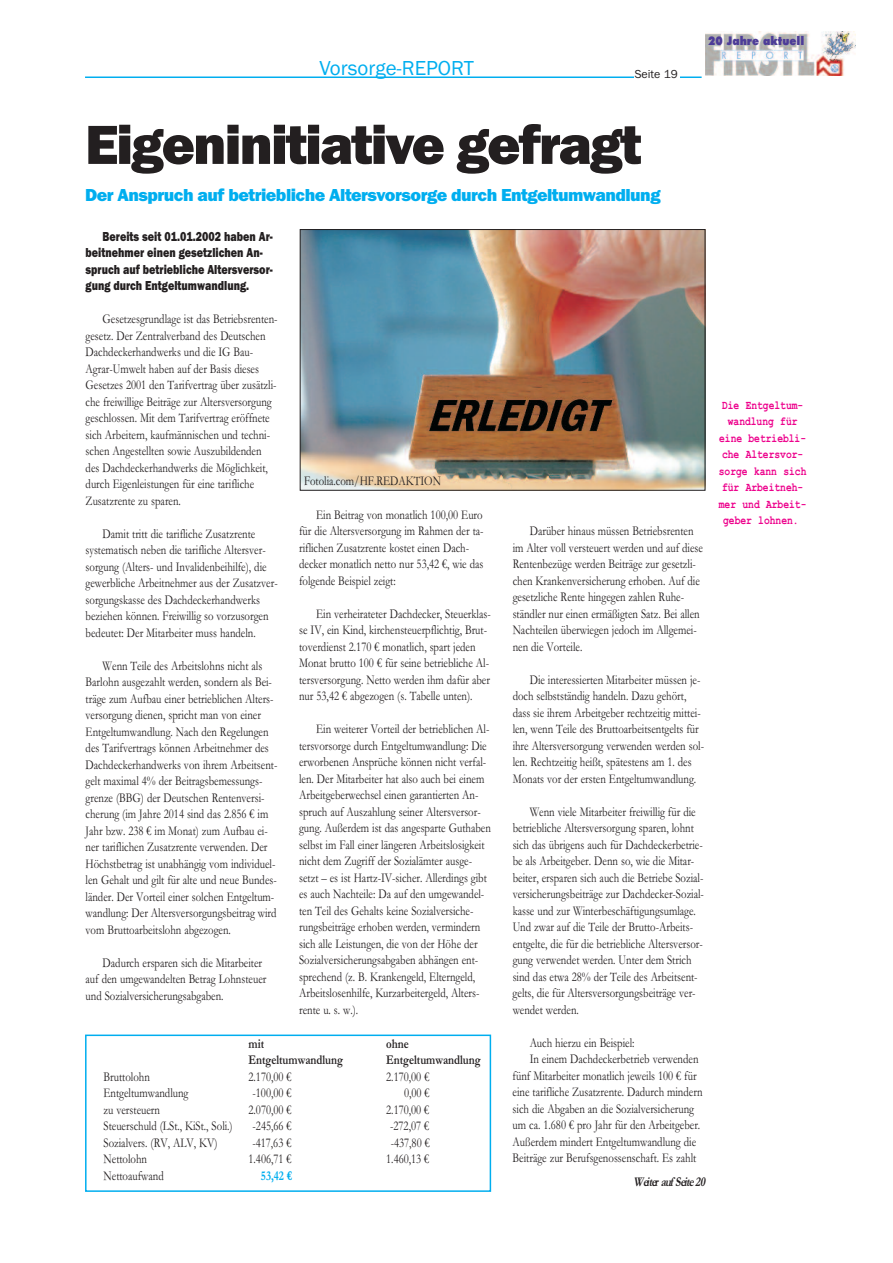
<style>
.page{position:relative;width:893px;height:1263px;background:#fff}
.page>*{position:absolute;margin:0;border:0;box-sizing:border-box;transform-origin:0 0}
.t1{font:800 57px "Franklin Gothic";letter-spacing:-.035em;color:#231f20}
.t2{font:21px "Franklin Gothic";color:#00aeef}
.t3{font:800 18px "Franklin Gothic";letter-spacing:-.03em;color:#00aeef}
.t4{font:13.5px/16.5px "Garamond";color:#231f20;scale:.8 1}
.t5{font:800 13.5px/16.5px "Franklin Gothic";color:#231f20;scale:.8 1}
.t6{font:700 13.5px "Garamond";color:#231f20;scale:.8 1}
.t7{font:italic 700 13.5px "Garamond";color:#231f20;scale:.8 1}
.t8{font:700 13.5px "Garamond";color:#00aeef;scale:.8 1}
.t9{font:700 12px/16.5px "Courier New";color:#ed028c;text-align:center;scale:.8 1}
.t10{font:900 12px "Futura BT";color:#4d3c98;scale:.9 1}
.t11{font:12px "Franklin Gothic";color:#231f20}
</style>
<div class="page">
<hr style="left:85px;top:76px;width:617px;height:2px;background:#00aeef">
<img style="left:705px;top:32px;width:150px;height:44px">
<div style="left:635px;top:67px;width:45px;height:14px;background:#fff"></div>
<img style="left:302px;top:231px;width:401px;height:258px">
<div style="left:300px;top:229px;width:405px;height:262px;border:1px solid #231f20"></div>
<div style="left:85px;top:1034px;width:406px;height:158px;border:2px solid #00aeef"></div>
<h2 class="t2" style="left:319px;top:55px;width:156px">Vorsorge-REPORT</h2>
<p class="t11" style="left:635px;top:67px;width:45px">Seite 19</p>
<h1 class="t1" style="left:85px;top:111px;width:558px">Eigeninitiative gefragt</h1>
<h3 class="t3" style="left:85px;top:185px;width:577px">Der Anspruch auf betriebliche Altersvorsorge durch Entgeltumwandlung</h3>
<p class="t10" style="left:708px;top:34px;width:108px">20 Jahre aktuell</p>
<p class="t5" style="left:86px;top:228px;width:235px;text-indent:17px">Bereits seit 01.01.2002 haben Ar&shy;beitnehmer einen gesetzlichen An&shy;spruch auf betriebliche Altersversor&shy;gung durch Entgeltumwandlung.</p>
<p class="t4" style="left:86px;top:310px;width:241px;text-indent:17px">Gesetzesgrundlage ist das Betriebsrenten&shy;gesetz. Der Zentralverband des Deutschen Dachdeckerhandwerks und die IG Bau-Agrar-Umwelt haben auf der Basis dieses Gesetzes 2001 den Tarifvertrag über zusätzli&shy;che freiwillige Beiträge zur Altersversorgung geschlossen. Mit dem Tarifvertrag eröffnete sich Arbeitern, kaufmännischen und techni&shy;schen Angestellten sowie Auszubildenden des Dachdeckerhandwerks die Möglichkeit, durch Eigenleistungen für eine tarifliche Zusatzrente zu sparen.</p>
<p class="t4" style="left:86px;top:525px;width:242px;text-indent:17px">Damit tritt die tarifliche Zusatzrente systematisch neben die tarifliche Altersver&shy;sorgung (Alters- und Invalidenbeihilfe), die gewerbliche Arbeitnehmer aus der Zusatzver&shy;sorgungskasse des Dachdeckerhandwerks beziehen können. Freiwillig so vorzusorgen bedeutet: Der Mitarbeiter muss handeln.</p>
<p class="t4" style="left:86px;top:657px;width:241px;text-indent:17px">Wenn Teile des Arbeitslohns nicht als Barlohn ausgezahlt werden, sondern als Bei&shy;träge zum Aufbau einer betrieblichen Alters&shy;versorgung dienen, spricht man von einer Entgeltumwandlung. Nach den Regelungen des Tarifvertrags können Arbeitnehmer des Dachdeckerhandwerks von ihrem Arbeitsent&shy;gelt maximal 4% der Beitragsbemessungs&shy;grenze (BBG) der Deutschen Rentenversi&shy;cherung (im Jahre 2014 sind das 2.856 € im Jahr bzw. 238 € im Monat) zum Aufbau ei&shy;ner tariflichen Zusatzrente verwenden. Der Höchstbetrag ist unabhängig vom individuel&shy;len Gehalt und gilt für alte und neue Bundes&shy;länder. Der Vorteil einer solchen Entgeltum&shy;wandlung: Der Altersversorgungsbeitrag wird vom Bruttoarbeitslohn abgezogen.</p>
<p class="t4" style="left:86px;top:954px;width:228px;text-indent:17px">Dadurch ersparen sich die Mitarbeiter auf den umgewandelten Betrag Lohnsteuer und Sozialversicherungsabgaben.</p>
<p class="t4" style="left:304px;top:472px;width:173px">Fotolia.com/HF.REDAKTION</p>
<p class="t4" style="left:299px;top:506px;width:232px;text-indent:17px">Ein Beitrag von monatlich 100,00 Euro für die Altersversorgung im Rahmen der ta&shy;riflichen Zusatzrente kostet einen Dach&shy;decker monatlich netto nur 53,42 €, wie das folgende Beispiel zeigt:</p>
<p class="t4" style="left:299px;top:605px;width:241px;text-indent:17px">Ein verheirateter Dachdecker, Steuerklas&shy;se IV, ein Kind, kirchensteuerpflichtig, Brut&shy;toverdienst 2.170 € monatlich, spart jeden Monat brutto 100 € für seine betriebliche Al&shy;tersversorgung. Netto werden ihm dafür aber nur 53,42 € abgezogen (s. Tabelle unten).</p>
<p class="t4" style="left:299px;top:720px;width:241px;text-indent:17px">Ein weiterer Vorteil der betrieblichen Al&shy;tersvorsorge durch Entgeltumwandlung: Die erworbenen Ansprüche können nicht verfal&shy;len. Der Mitarbeiter hat also auch bei einem Arbeitgeberwechsel einen garantierten An&shy;spruch auf Auszahlung seiner Altersversor&shy;gung. Außerdem ist das angesparte Guthaben selbst im Fall einer längeren Arbeitslosigkeit nicht dem Zugriff der Sozialämter ausge&shy;setzt – es ist Hartz-IV-sicher. Allerdings gibt es auch Nachteile: Da auf den umgewandel&shy;ten Teil des Gehalts keine Sozialversiche&shy;rungsbeiträge erhoben werden, vermindern sich alle Leistungen, die von der Höhe der Sozialversicherungsabgaben abhängen ent&shy;sprechend (z. B. Krankengeld, Elterngeld, Arbeitslosenhilfe, Kurzarbeitergeld, Alters&shy;rente u. s. w.).</p>
<p class="t6" style="left:249px;top:1035px;width:21px">mit</p>
<p class="t6" style="left:386px;top:1035px;width:30px">ohne</p>
<p class="t6" style="left:249px;top:1052px;width:120px">Entgeltumwandlung</p>
<p class="t6" style="left:386px;top:1052px;width:120px">Entgeltumwandlung</p>
<p class="t4" style="left:104px;top:1068px;width:59px">Bruttolohn</p>
<p class="t4" style="left:249px;top:1068px;width:55px">2.170,00 €</p>
<p class="t4" style="left:386px;top:1068px;width:55px">2.170,00 €</p>
<p class="t4" style="left:104px;top:1084px;width:108px">Entgeltumwandlung</p>
<p class="t4" style="left:253px;top:1084px;width:50px">-100,00 €</p>
<p class="t4" style="left:404px;top:1084px;width:33px">0,00 €</p>
<p class="t4" style="left:104px;top:1101px;width:72px">zu versteuern</p>
<p class="t4" style="left:249px;top:1101px;width:55px">2.070,00 €</p>
<p class="t4" style="left:386px;top:1101px;width:55px">2.170,00 €</p>
<p class="t4" style="left:104px;top:1117px;width:163px">Steuerschuld (LSt., KiSt., Soli.)</p>
<p class="t4" style="left:253px;top:1117px;width:50px">-245,66 €</p>
<p class="t4" style="left:390px;top:1117px;width:50px">-272,07 €</p>
<p class="t4" style="left:104px;top:1134px;width:144px">Sozialvers. (RV, ALV, KV)</p>
<p class="t4" style="left:252px;top:1134px;width:50px">-417,63 €</p>
<p class="t4" style="left:391px;top:1134px;width:50px">-437,80 €</p>
<p class="t4" style="left:104px;top:1150px;width:56px">Nettolohn</p>
<p class="t4" style="left:249px;top:1150px;width:55px">1.406,71 €</p>
<p class="t4" style="left:386px;top:1150px;width:55px">1.460,13 €</p>
<p class="t4" style="left:104px;top:1167px;width:77px">Nettoaufwand</p>
<p class="t8" style="left:261px;top:1167px;width:40px">53,42 €</p>
<p class="t4" style="left:513px;top:522px;width:239px;text-indent:17px">Darüber hinaus müssen Betriebsrenten im Alter voll versteuert werden und auf diese Rentenbezüge werden Beiträge zur gesetzli&shy;chen Krankenversicherung erhoben. Auf die gesetzliche Rente hingegen zahlen Ruhe&shy;ständler nur einen ermäßigten Satz. Bei allen Nachteilen überwiegen jedoch im Allgemei&shy;nen die Vorteile.</p>
<p class="t4" style="left:513px;top:671px;width:241px;text-indent:17px">Die interessierten Mitarbeiter müssen je&shy;doch selbstständig handeln. Dazu gehört, dass sie ihrem Arbeitgeber rechtzeitig mittei&shy;len, wenn Teile des Bruttoarbeitsentgelts für ihre Altersversorgung verwenden werden sol&shy;len. Rechtzeitig heißt, spätestens am 1. des Monats vor der ersten Entgeltumwandlung.</p>
<p class="t4" style="left:513px;top:803px;width:241px;text-indent:17px">Wenn viele Mitarbeiter freiwillig für die betriebliche Altersversorgung sparen, lohnt sich das übrigens auch für Dachdeckerbetrie&shy;be als Arbeitgeber. Denn so, wie die Mitar&shy;beiter, ersparen sich auch die Betriebe Sozial&shy;versicherungsbeiträge zur Dachdecker-Sozial&shy;kasse und zur Winterbeschäftigungsumlage.<br>Und zwar auf die Teile der Brutto-Arbeits&shy;entgelte, die für die betriebliche Altersversor&shy;gung verwendet werden. Unter dem Strich sind das etwa 28% der Teile des Arbeitsent&shy;gelts, die für Altersversorgungsbeiträge ver&shy;wendet werden.</p>
<p class="t4" style="left:530px;top:1034px;width:133px">Auch hierzu ein Beispiel:</p>
<p class="t4" style="left:530px;top:1050px;width:213px">In einem Dachdeckerbetrieb verwenden</p>
<p class="t4" style="left:513px;top:1067px;width:231px">fünf Mitarbeiter monatlich jeweils 100 € für</p>
<p class="t4" style="left:513px;top:1083px;width:239px">eine tarifliche Zusatzrente. Dadurch mindern</p>
<p class="t4" style="left:513px;top:1100px;width:228px">sich die Abgaben an die Sozialversicherung</p>
<p class="t4" style="left:513px;top:1116px;width:236px">um ca. 1.680 € pro Jahr für den Arbeitgeber.</p>
<p class="t4" style="left:513px;top:1133px;width:231px">Außerdem mindert Entgeltumwandlung die</p>
<p class="t4" style="left:513px;top:1149px;width:231px">Beiträge zur Berufsgenossenschaft. Es zahlt</p>
<p class="t7" style="left:634px;top:1173px;width:95px">Weiter auf Seite20</p>
<p class="t9" style="left:719px;top:396px;width:111px">Die Entgeltum&shy;wandlung für eine betriebli&shy;che Altersvor&shy;sorge kann sich für Arbeitneh&shy;mer und Arbeit&shy;geber lohnen.</p>
</div>
